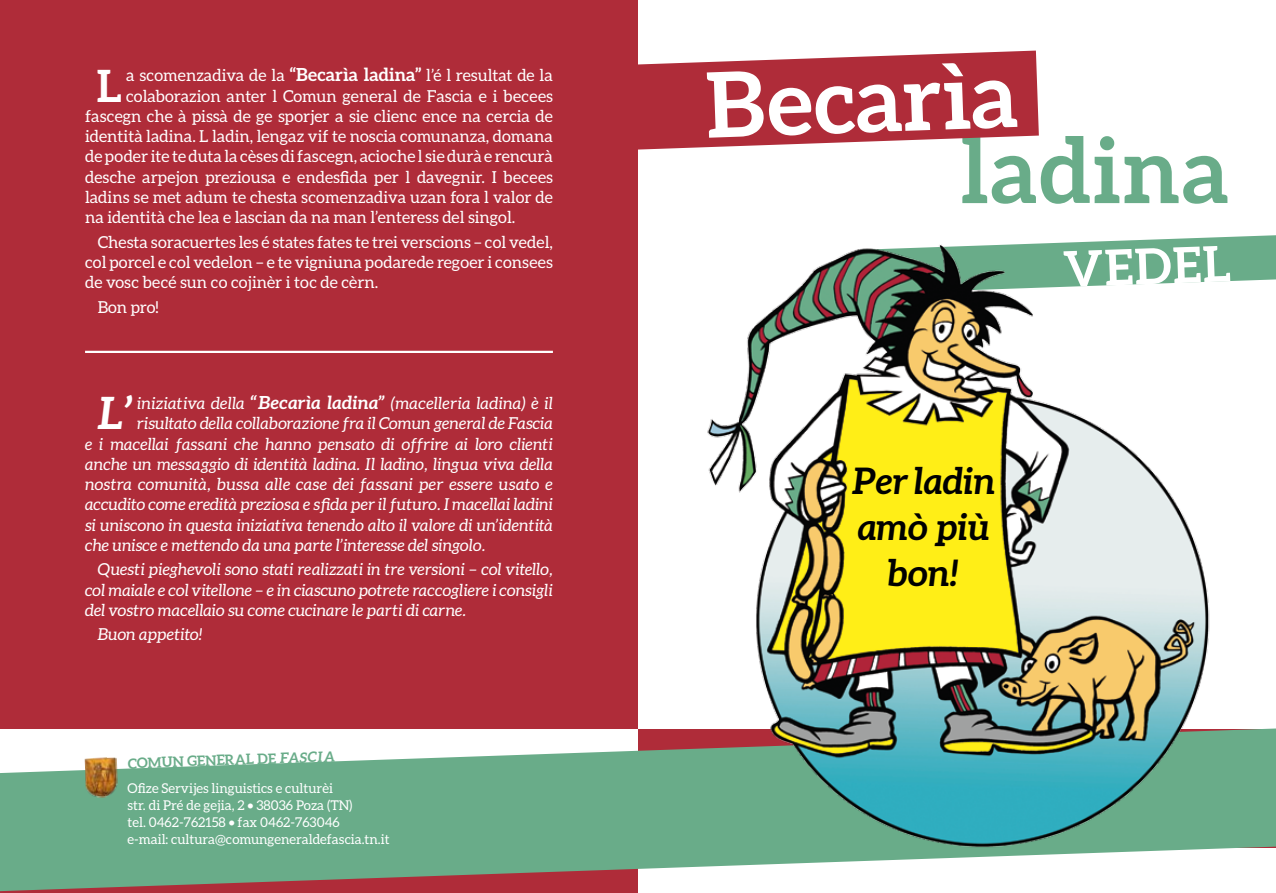
<style>
.page{position:relative;width:1276px;height:893px;background:#fff}
.page>*{position:absolute;margin:0;border:0;box-sizing:border-box;transform-origin:0 0}
.t1{font:700 90.3px "Aleo";color:#fff}
.t2{font:700 90.3px "Aleo";letter-spacing:.02em;color:#69ac89}
.t3{font:700 49.5px "Aleo";color:#fff}
.t4{font:italic 700 44.55px "Aleo";color:#fff}
.t5{font:700 44.55px "Aleo";color:#fff}
.t6{font:italic 700 36.45px/45.9px "Aleo";color:#000;text-align:center}
.t7{font:italic 16.5px/20.2px "Aleo";color:#fff;text-align:justify}
.t8{font:16.5px/20.2px "Aleo";color:#fff;text-align:justify}
.t9{font:700 14.25px "Aleo";color:#69ac89}
.t10{font:13.5px/17.2px "Aleo";color:#fff}
.s1{font-weight:700;font-size:18px}
.s2{font-style:italic}
</style>
<div class="page">
<svg style="left:1216px;top:235px;width:60px;height:47px;background:#71b090"></svg>
<div style="left:0;top:0;width:638px;height:893px;background:#af2c39"></div>
<svg style="left:638px;top:51px;width:401px;height:99px;background:#ba4a55"></svg>
<svg style="left:0;top:728px;width:1276px;height:163px;fill:#69ac89"></svg>
<img style="left:689px;top:237px;width:527px;height:635px">
<img style="left:85px;top:757px;width:33px;height:41px">
<hr style="left:85px;top:351px;width:468px;height:2px;background:#fff">
<h3 class="t5" style="left:97px;top:60px;width:27px">L</h3>
<p class="t8" style="left:126px;top:65px;width:428px">a scomenzadiva de la <span class="s1">“Becarìa ladina”</span> l’é l resultat de la</p>
<p class="t8" style="left:126px;top:85px;width:428px">colaborazion anter l Comun general de Fascia e i becees</p>
<p class="t8" style="left:85px;top:106px;width:469px">fascegn che à pissà de ge sporjer a sie clienc ence na cercia de</p>
<p class="t8" style="left:85px;top:126px;width:469px">identità ladina. L ladin, lengaz vif te noscia comunanza, domana</p>
<p class="t8" style="left:85px;top:146px;width:469px">de poder ite te duta la cèses di fascegn, acioche l sie durà e rencurà</p>
<p class="t8" style="left:85px;top:166px;width:469px">desche arpejon preziousa e endesfida per l davegnir. I becees</p>
<p class="t8" style="left:85px;top:187px;width:469px">ladins se met adum te chesta scomenzadiva uzan fora l valor de</p>
<p class="t8" style="left:85px;top:207px;width:432px">na identità che lea e lascian da na man l’enteress del singol.</p>
<p class="t8" style="left:85px;top:231px;width:469px;text-indent:13px">Chesta soracuertes les é states fates te trei verscions – col vedel, col porcel e col vedelon – e te vigniuna podarede regoer i consees de vosc becé sun co cojinèr i toc de cèrn.</p>
<p class="t8" style="left:98px;top:296px;width:62px">Bon pro!</p>
<h3 class="t4" style="left:97px;top:388px;width:38px">L’</h3>
<p class="t7" style="left:137px;top:393px;width:417px">iniziativa della <span class="s1">“Becarìa ladina”</span> (macelleria ladina) è il</p>
<p class="t7" style="left:137px;top:413px;width:417px">risultato della collaborazione fra il Comun general de Fascia</p>
<p class="t7" style="left:85px;top:433px;width:469px">e i macellai fassani che hanno pensato di offrire ai loro clienti</p>
<p class="t7" style="left:85px;top:454px;width:469px">anche un messaggio di identità ladina. Il ladino, lingua viva della</p>
<p class="t7" style="left:85px;top:474px;width:469px">nostra comunità, bussa alle case dei fassani per essere usato e</p>
<p class="t7" style="left:85px;top:494px;width:469px">accudito come eredità preziosa e sfida per il futuro. I macellai ladini</p>
<p class="t7" style="left:85px;top:514px;width:469px">si uniscono in questa iniziativa tenendo alto il valore di un’identità</p>
<p class="t7" style="left:85px;top:535px;width:402px">che unisce e mettendo da una parte l’interesse del singolo.</p>
<p class="t7" style="left:85px;top:559px;width:469px;text-indent:13px">Questi pieghevoli sono stati realizzati in tre versioni – col vitello, col maiale e col vitellone – e in ciascuno potrete raccogliere i consigli del vostro macellaio su come cucinare le parti di carne.</p>
<p class="t7" style="left:98px;top:624px;width:106px">Buon appetito!</p>
<p class="t9" style="left:127px;top:755px;width:209px;rotate:-2deg">COMUN GENERAL DE <span class="s2">FASCIA</span></p>
<p class="t10" style="left:128px;top:779px;width:263px">Ofize Servijes linguistics e culturèi<br>str. di Pré de gejia, 2 • 38036 Poza (TN)<br>tel. 0462-762158 • fax 0462-763046<br>e-mail: cultura@comungeneraldefascia.tn.it</p>
<h1 class="t1" style="left:704px;top:53px;width:313px;rotate:-2deg">Becarìa</h1>
<h1 class="t2" style="left:960px;top:118px;width:270px">ladina</h1>
<h2 class="t3" style="left:1062px;top:241px;width:169px;rotate:-2deg">VEDEL</h2>
<h3 class="t6" style="left:851px;top:457px;width:145px">Per ladin amò più bon!</h3>
</div>
